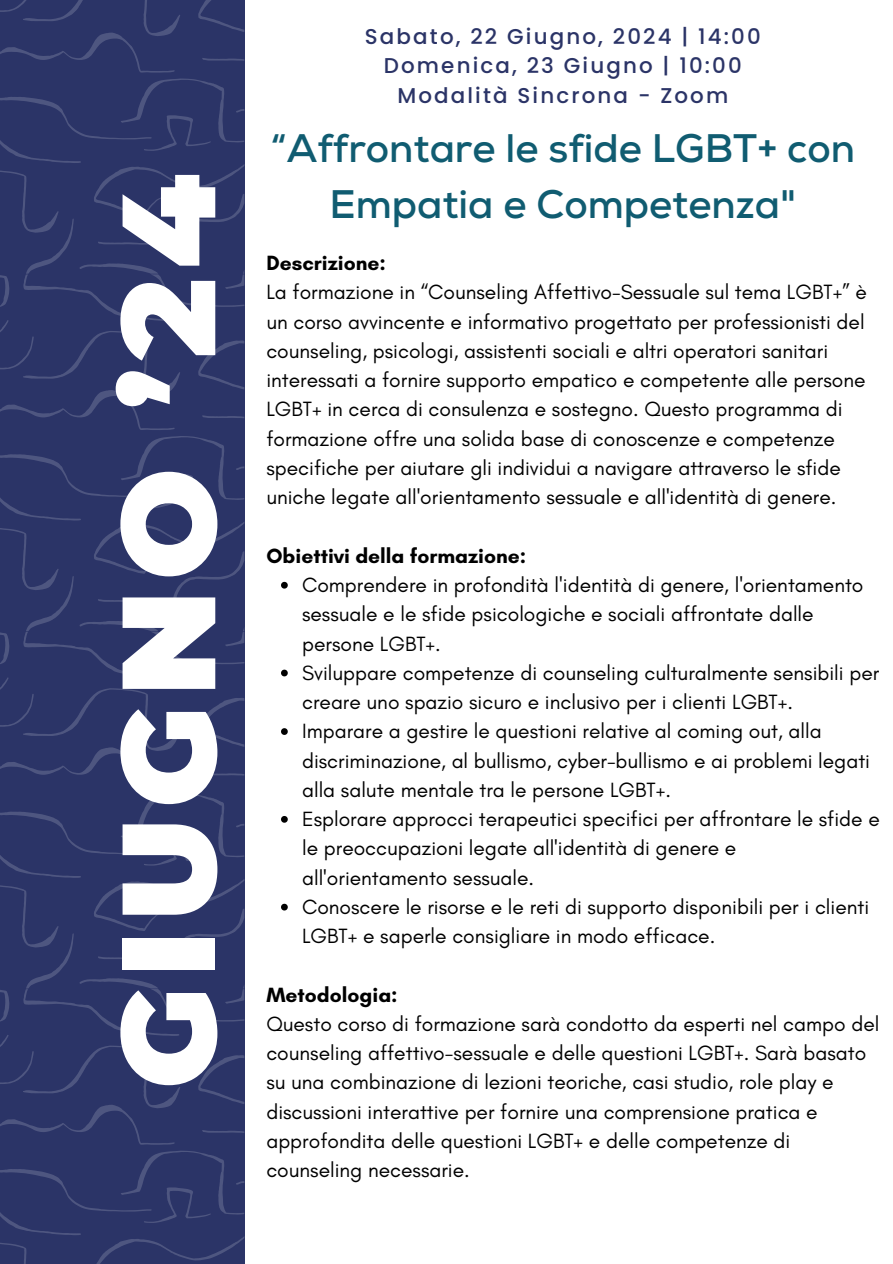
<style>
.page{position:relative;width:893px;height:1264px;background:#fff}
.page>*{position:absolute;margin:0;border:0;box-sizing:border-box;transform-origin:0 0}
.t1{font:900 132.45px "Montserrat";letter-spacing:.075em;color:#fff}
.t2{font:700 39.75px/55.2px "Nexa";color:#105c71;text-align:center}
.t3{font:500 21.45px "Poppins";letter-spacing:.1em;color:#2b3467}
.t4{font:21px/29.2px "Glacial Indifference";color:#000}
.t5{font:700 21px "Glacial Indifference";color:#000}
</style>
<div class="page">
<svg style="left:0;top:0;width:244px;height:1263px;background:#2d3668"></svg>
<svg style="left:281px;top:582px;width:7px;height:6px"></svg>
<svg style="left:281px;top:669px;width:7px;height:7px"></svg>
<svg style="left:281px;top:728px;width:7px;height:7px"></svg>
<svg style="left:281px;top:816px;width:7px;height:6px"></svg>
<svg style="left:281px;top:903px;width:7px;height:7px"></svg>
<p class="t1" style="left:87px;top:1089px;width:916px;rotate:-90deg">GIUGNO ’24</p>
<p class="t3" style="left:365px;top:22px;width:397px">Sabato, 22 Giugno, 2024 | 14:00</p>
<p class="t3" style="left:384px;top:51px;width:359px">Domenica, 23 Giugno | 10:00</p>
<p class="t3" style="left:397px;top:80px;width:332px">Modalità Sincrona - Zoom</p>
<p class="t2" style="left:270px;top:122px;width:586px">“Affrontare le sfide LGBT+ con<br>Empatia e Competenza"</p>
<p class="t5" style="left:266px;top:250px;width:121px">Descrizione:</p>
<p class="t4" style="left:266px;top:277px;width:602px">La formazione in “Counseling Affettivo-Sessuale sul tema LGBT+” è un corso avvincente e informativo progettato per professionisti del counseling, psicologi, assistenti sociali e altri operatori sanitari interessati a fornire supporto empatico e competente alle persone LGBT+ in cerca di consulenza e sostegno. Questo programma di formazione offre una solida base di conoscenze e competenze specifiche per aiutare gli individui a navigare attraverso le sfide uniche legate all'orientamento sessuale e all'identità di genere.</p>
<p class="t5" style="left:266px;top:542px;width:261px">Obiettivi della formazione:</p>
<p class="t4" style="left:302px;top:570px;width:563px">Comprendere in profondità l'identità di genere, l'orientamento sessuale e le sfide psicologiche e sociali affrontate dalle persone LGBT+.</p>
<p class="t4" style="left:302px;top:657px;width:578px">Sviluppare competenze di counseling culturalmente sensibili per creare uno spazio sicuro e inclusivo per i clienti LGBT+.</p>
<p class="t4" style="left:302px;top:716px;width:569px">Imparare a gestire le questioni relative al coming out, alla discriminazione, al bullismo, cyber-bullismo e ai problemi legati alla salute mentale tra le persone LGBT+.</p>
<p class="t4" style="left:302px;top:804px;width:579px">Esplorare approcci terapeutici specifici per affrontare le sfide e le preoccupazioni legate all'identità di genere e all'orientamento sessuale.</p>
<p class="t4" style="left:302px;top:891px;width:568px">Conoscere le risorse e le reti di supporto disponibili per i clienti<br>LGBT+ e saperle consigliare in modo efficace.</p>
<p class="t5" style="left:266px;top:981px;width:133px">Metodologia:</p>
<p class="t4" style="left:266px;top:1008px;width:614px">Questo corso di formazione sarà condotto da esperti nel campo del counseling affettivo-sessuale e delle questioni LGBT+. Sarà basato su una combinazione di lezioni teoriche, casi studio, role play e discussioni interattive per fornire una comprensione pratica e approfondita delle questioni LGBT+ e delle competenze di counseling necessarie.</p>
</div>
